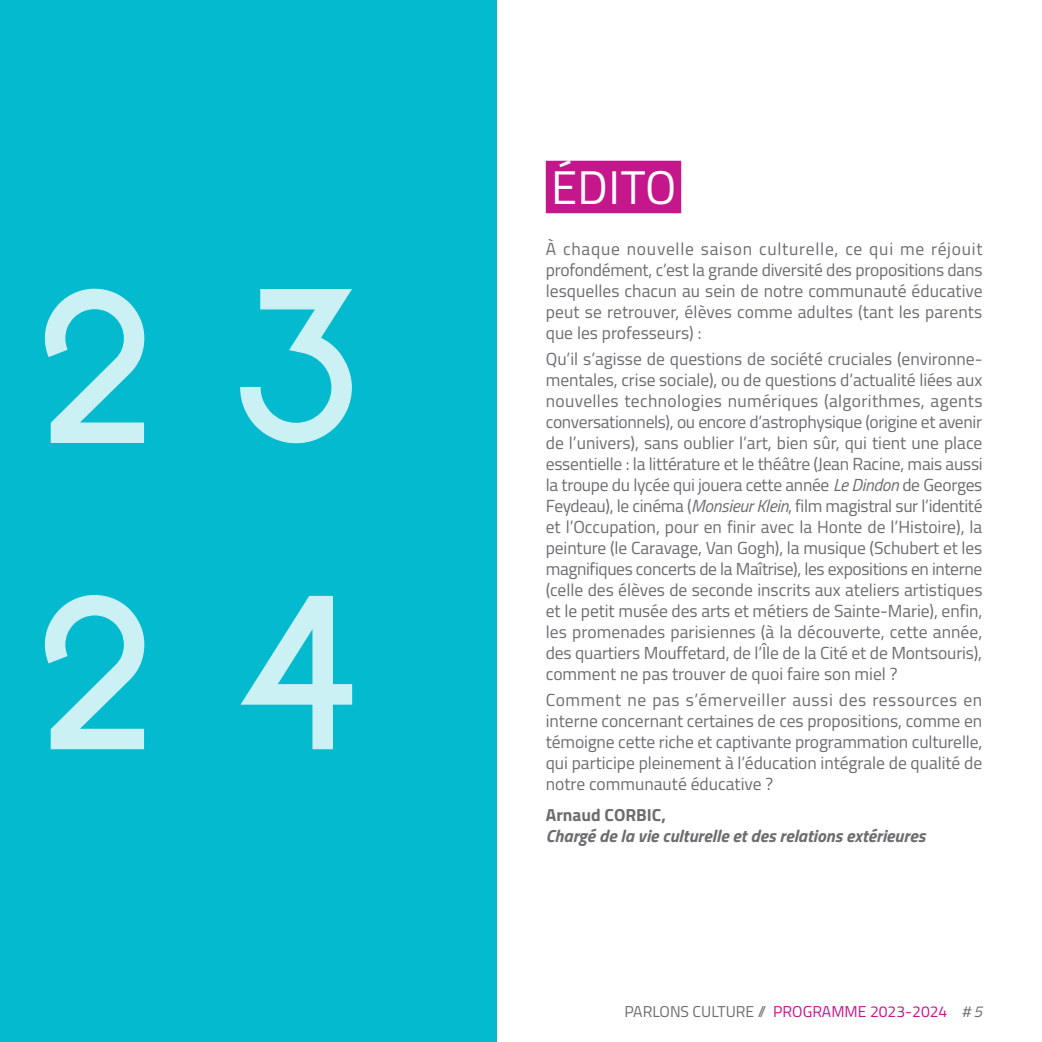
<style>
.page{position:relative;width:1042px;height:1042px;background:#fff}
.page>*{position:absolute;margin:0;border:0;box-sizing:border-box;transform-origin:0 0}
.t1{font:47.25px "Titillium";letter-spacing:.01em;color:#fff}
.t2{font:17.5px/21px "Titillium";color:#6c6d70;text-align:justify}
.t3{font:italic 700 17.5px/21px "Titillium";color:#6c6d70}
.t4{font:15.75px "Titillium";color:#c5168c}
.s1{font-style:italic}
.s2{font-style:normal}
.s3{color:#6c6d70}
.s4{font-style:italic;color:#6c6d70}
</style>
<div class="page">
<div style="left:546px;top:161px;width:135px;height:52px;background:#c5168c"></div>
<div style="left:0;top:0;width:496px;height:1042px;background:#03bace"></div>
<svg style="left:44px;top:288px;width:308px;height:156px"></svg>
<svg style="left:44px;top:595px;width:309px;height:155px"></svg>
<p class="t1" style="left:551px;top:153px;width:127px">ÉDITO</p>
<p class="t2" style="left:546px;top:238px;width:438px">À chaque nouvelle saison culturelle, ce qui me réjouit profondément, c’est la grande diversité des propositions dans lesquelles chacun au sein de notre communauté éducative peut se retrouver, élèves comme adultes (tant les parents que les professeurs) :</p>
<p class="t2" style="left:546px;top:348px;width:438px">Qu’il s’agisse de questions de société cruciales (environne&shy;mentales, crise sociale), ou de questions d’actualité liées aux nouvelles technologies numériques (algorithmes, agents conversationnels), ou encore d’astrophysique (origine et avenir de l’univers), sans oublier l’art, bien sûr, qui tient une place essentielle : la littérature et le théâtre (Jean Racine, mais aussi la troupe du lycée qui jouera cette année <span class="s1">Le Dindon</span> de Georges Feydeau), le cinéma (<span class="s1">Monsieur Klein</span>, film magistral sur l’identité et l’Occupation, pour en finir avec la Honte de l’Histoire), la peinture (le Caravage, Van Gogh), la musique (Schubert et les magnifiques concerts de la Maîtrise), les expositions en interne (celle des élèves de seconde inscrits aux ateliers artistiques et le petit musée des arts et métiers de Sainte-Marie), enfin, les promenades parisiennes (à la découverte, cette année, des quartiers Mouffetard, de l’Île de la Cité et de Montsouris), comment ne pas trouver de quoi faire son miel ?</p>
<p class="t2" style="left:546px;top:689px;width:438px">Comment ne pas s’émerveiller aussi des ressources en interne concernant certaines de ces propositions, comme en témoigne cette riche et captivante programmation culturelle, qui participe pleinement à l’éducation intégrale de qualité de notre communauté éducative ?</p>
<p class="t3" style="left:546px;top:803px;width:381px"><span class="s2">Arnaud CORBIC,<br></span>Chargé de la vie culturelle et des relations extérieures</p>
<p class="t4" style="left:624px;top:1000px;width:359px"><span class="s3">PARLONS CULTURE //</span> PROGRAMME 2023-2024 <span class="s4"># 5</span></p>
</div>
